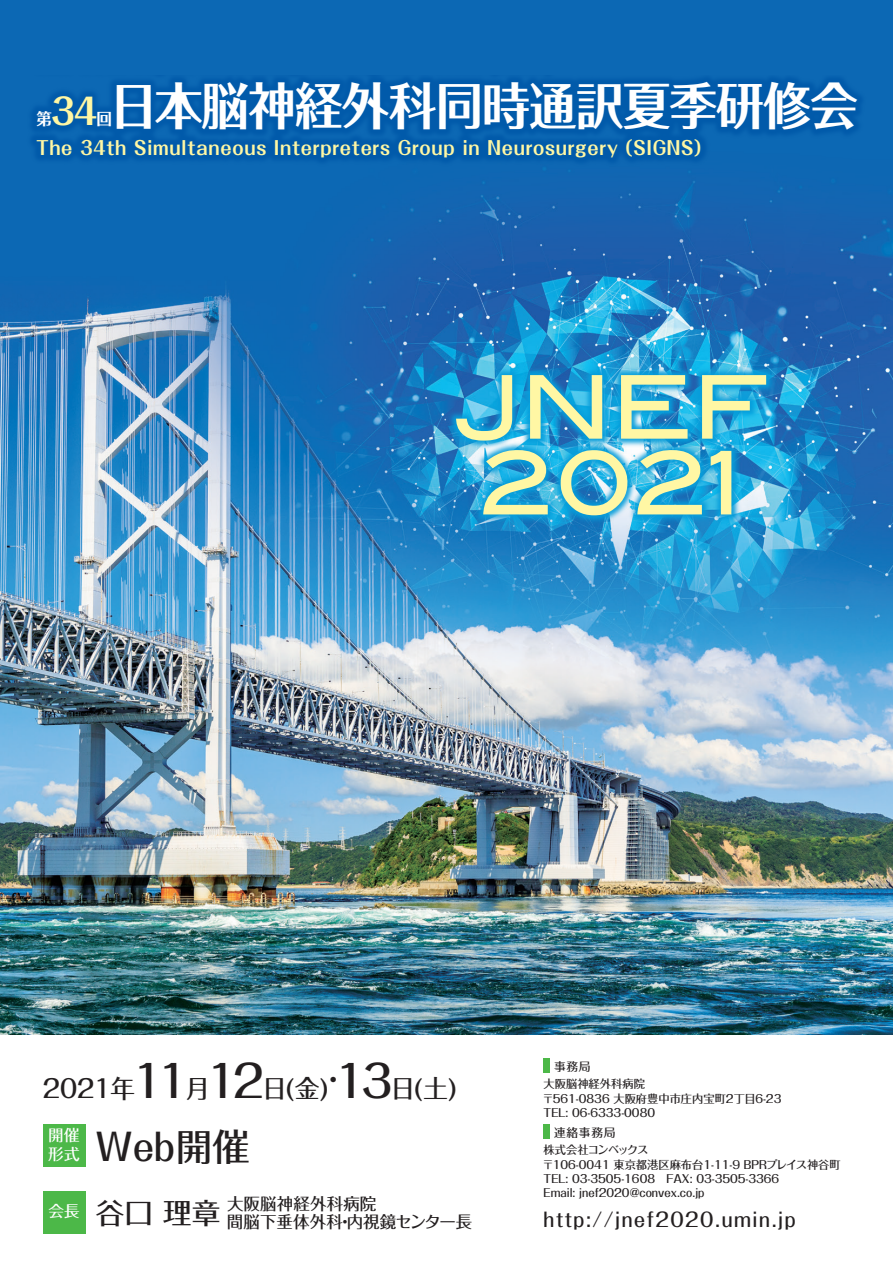
<style>
.page{position:relative;width:893px;height:1263px;background:#fff}
.page>*{position:absolute;margin:0;border:0;box-sizing:border-box;transform-origin:0 0}
.t1{font:700 50.4px "Folk Pro";letter-spacing:-.025em;color:#fff;scale:.95 1}
.t2{font:500 37.2px "Folk Pro";letter-spacing:.01em;color:#231f20}
.t3{font:500 28.65px "Folk Pro";color:#231f20}
.t4{font:500 25.05px "Folk Pro";letter-spacing:-.01em;color:#231f20}
.t5{font:500 19.5px "Folk Pro";letter-spacing:.08em;color:#231f20}
.t6{font:700 18.75px "Folk Pro";letter-spacing:.04em;color:#fff7a4;scale:.95 1}
.t7{font:500 16.5px/18.8px "Folk Pro";letter-spacing:.005em;color:#231f20}
.t8{font:700 16.35px "Folk Pro";color:#fff;scale:.95 1}
.t9{font:500 15.6px/18.8px "Folk Pro";color:#fff}
.t10{font:500 11.7px "Folk Pro";letter-spacing:.06em;color:#231f20}
.t11{font:500 11.25px/14.2px "Folk Pro";color:#231f20}
.s1{font-size:35.55px;color:#fff7a4}
.s2{font-size:44.55px}
</style>
<div class="page">
<img style="left:0;top:0;width:893px;height:1035px">
<img style="left:422px;top:332px;width:378px;height:235px">
<svg style="left:456px;top:375px;width:56px;height:66px;background:#67b6c5"></svg>
<svg style="left:530px;top:375px;width:72px;height:64px;background:#7fc0bd"></svg>
<svg style="left:621px;top:375px;width:67px;height:64px;background:#96ccbf"></svg>
<svg style="left:702px;top:375px;width:64px;height:64px;background:#7ac6c7"></svg>
<svg style="left:483px;top:450px;width:65px;height:64px;background:#87c9c2"></svg>
<svg style="left:561px;top:450px;width:66px;height:65px;background:#8ac9c5"></svg>
<svg style="left:637px;top:450px;width:65px;height:64px;background:#89cac2"></svg>
<svg style="left:711px;top:451px;width:20px;height:63px"></svg>
<div style="left:43px;top:1124px;width:42px;height:43px;background:#4cb848"></div>
<div style="left:544px;top:1058px;width:6px;height:15px;background:#4cb848"></div>
<div style="left:544px;top:1124px;width:6px;height:15px;background:#4cb848"></div>
<img style="left:25px;top:75px;width:848px;height:93px">
<div style="left:43px;top:1191px;width:42px;height:43px;background:#4cb848"></div>
<h1 class="t1" style="left:110px;top:63px;width:789px">日本脳神経外科同時通訳夏季研修会</h1>
<h3 class="t6" style="left:36px;top:132px;width:713px">The 34th Simultaneous Interpreters Group in Neurosurgery（SIGNS）</h3>
<h3 class="t8" style="left:36px;top:105px;width:81px">第<span class="s1">34</span>回</h3>
<h3 class="t4" style="left:43px;top:1067px;width:416px">2021年<span class="s2">11</span>月<span class="s2">12</span>日(金)・<span class="s2">13</span>日(土)</h3>
<h2 class="t2" style="left:96px;top:1115px;width:156px">Web開催</h2>
<h3 class="t9" style="left:48px;top:1124px;width:33px">開催形式</h3>
<h3 class="t3" style="left:48px;top:1189px;width:174px"><sup>会長</sup> 谷口理章</h3>
<h3 class="t7" style="left:227px;top:1192px;width:247px">大阪脳神経外科病院<br>間脳下垂体外科・内視鏡センター長</h3>
<p class="t10" style="left:554px;top:1056px;width:38px">事務局</p>
<p class="t11" style="left:543px;top:1075px;width:240px">大阪脳神経外科病院<br>〒561-0836 大阪府豊中市庄内宝町2丁目6-23<br>TEL: 06-6333-0080</p>
<p class="t10" style="left:554px;top:1122px;width:63px">連絡事務局</p>
<p class="t11" style="left:543px;top:1141px;width:300px">株式会社コンベックス<br>〒106-0041 東京都港区麻布台1-11-9 BPRプレイス神谷町<br>TEL: 03-3505-1608　FAX: 03-3505-3366<br>Email: jnef2020@convex.co.jp</p>
<h3 class="t5" style="left:544px;top:1203px;width:254px">http://jnef2020.umin.jp</h3>
</div>
